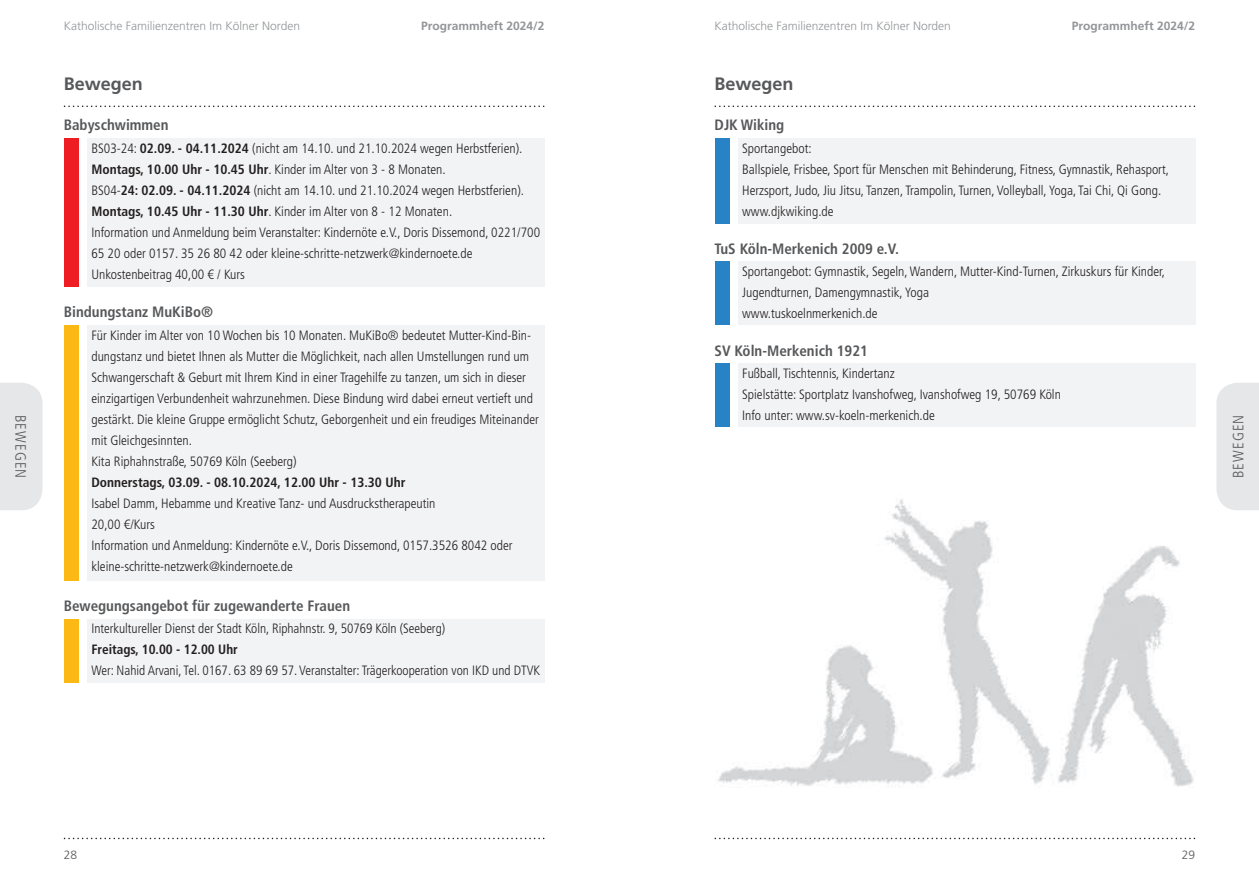
<style>
.page{position:relative;width:1259px;height:893px;background:#fff}
.page>*{position:absolute;margin:0;border:0;box-sizing:border-box;transform-origin:0 0}
.t1{font:700 18px "Frutiger LT Std";color:#57585a}
.t2{font:700 condensed 15px "Frutiger LT Std";color:#57585a}
.t3{font:300 condensed 15px "Frutiger LT Std";letter-spacing:.075em;color:#57585a}
.t4{font:300 condensed 13.5px/21px "Frutiger LT Std";color:#231f20}
.t5{font:700 condensed 13.5px "Frutiger LT Std";color:#231f20}
.t6{font:300 12px "Frutiger LT Std";color:#939598}
.t7{font:700 12px "Frutiger LT Std";color:#939598}
.t8{font:300 12px "Frutiger LT Std";color:#57585a}
.s1{font-weight:700}
</style>
<div class="page">
<svg style="left:714px;top:106px;width:481px;height:1px"></svg>
<svg style="left:714px;top:838px;width:481px;height:1px"></svg>
<div style="left:1216px;top:383px;width:43px;height:127px;background:#e6e7e9"></div>
<div style="left:714px;top:138px;width:15px;height:85px;background:#2783c5"></div>
<div style="left:714px;top:261px;width:15px;height:64px;background:#2783c5"></div>
<div style="left:714px;top:364px;width:15px;height:63px;background:#2783c5"></div>
<svg style="left:64px;top:106px;width:480px;height:1px"></svg>
<svg style="left:64px;top:838px;width:480px;height:1px"></svg>
<div style="left:0;top:383px;width:43px;height:127px;background:#e6e7e9"></div>
<div style="left:87px;top:138px;width:457px;height:149px;background:#f2f3f4"></div>
<div style="left:738px;top:138px;width:457px;height:85px;background:#f2f3f4"></div>
<div style="left:87px;top:325px;width:457px;height:255px;background:#f2f3f4"></div>
<div style="left:738px;top:261px;width:457px;height:64px;background:#f2f3f4"></div>
<div style="left:87px;top:619px;width:457px;height:63px;background:#f2f3f4"></div>
<div style="left:738px;top:364px;width:457px;height:63px;background:#f2f3f4"></div>
<div style="left:64px;top:138px;width:15px;height:149px;background:#ee1d23"></div>
<div style="left:64px;top:325px;width:15px;height:255px;background:#fcb814"></div>
<div style="left:64px;top:619px;width:15px;height:63px;background:#fcb814"></div>
<img style="left:718px;top:499px;width:476px;height:288px">
<p class="t3" style="left:29px;top:415px;width:65px;rotate:90deg">BEWEGEN</p>
<p class="t6" style="left:64px;top:19px;width:238px">Katholische Familienzentren Im Kölner Norden</p>
<p class="t7" style="left:421px;top:19px;width:125px">Programmheft 2024/2</p>
<p class="t6" style="left:714px;top:19px;width:238px">Katholische Familienzentren Im Kölner Norden</p>
<p class="t7" style="left:1072px;top:19px;width:125px">Programmheft 2024/2</p>
<h1 class="t1" style="left:64px;top:73px;width:81px">Bewegen</h1>
<h1 class="t1" style="left:714px;top:73px;width:81px">Bewegen</h1>
<p class="t2" style="left:64px;top:116px;width:106px">Babyschwimmen</p>
<p class="t2" style="left:714px;top:116px;width:71px">DJK Wiking</p>
<p class="t4" style="left:91px;top:138px;width:450px">BS03-24: <span class="s1">02.09. - 04.11.2024</span> (nicht am 14.10. und 21.10.2024 wegen Herbstferien).<br><span class="s1">Montags, 10.00 Uhr - 10.45 Uhr</span>. Kinder im Alter von 3 - 8 Monaten.<br>BS04-<span class="s1">24: 02.09. - 04.11.2024</span> (nicht am 14.10. und 21.10.2024 wegen Herbstferien).<br><span class="s1">Montags, 10.45 Uhr - 11.30 Uhr</span>. Kinder im Alter von 8 - 12 Monaten.<br>Information und Anmeldung beim Veranstalter: Kindernöte e.V., Doris Dissemond, 0221/700<br>65 20 oder 0157. 35 26 80 42 oder kleine-schritte-netzwerk@kindernoete.de Unkostenbeitrag 40,00 € / Kurs</p>
<p class="t4" style="left:742px;top:138px;width:428px">Sportangebot:<br>Ballspiele, Frisbee, Sport für Menschen mit Behinderung, Fitness, Gymnastik, Rehasport, Herzsport, Judo, Jiu Jitsu, Tanzen, Trampolin, Turnen, Volleyball, Yoga, Tai Chi, Qi Gong. www.djkwiking.de</p>
<p class="t2" style="left:714px;top:240px;width:186px">TuS Köln-Merkenich 2009 e.V.</p>
<p class="t4" style="left:742px;top:261px;width:424px">Sportangebot: Gymnastik, Segeln, Wandern, Mutter-Kind-Turnen, Zirkuskurs für Kinder,<br>Jugendturnen, Damengymnastik, Yoga<br>www.tuskoelnmerkenich.de</p>
<p class="t2" style="left:64px;top:303px;width:151px">Bindungstanz MuKiBo®</p>
<p class="t4" style="left:91px;top:325px;width:449px">Für Kinder im Alter von 10 Wochen bis 10 Monaten. MuKiBo® bedeutet Mutter-Kind-Bin&shy;dungstanz und bietet Ihnen als Mutter die Möglichkeit, nach allen Umstellungen rund um Schwangerschaft &amp; Geburt mit Ihrem Kind in einer Tragehilfe zu tanzen, um sich in dieser einzigartigen Verbundenheit wahrzunehmen. Diese Bindung wird dabei erneut vertieft und gestärkt. Die kleine Gruppe ermöglicht Schutz, Geborgenheit und ein freudiges Miteinander mit Gleichgesinnten.<br>Kita Riphahnstraße, 50769 Köln (Seeberg)</p>
<p class="t5" style="left:91px;top:474px;width:315px">Donnerstags, 03.09. - 08.10.2024, 12.00 Uhr - 13.30 Uhr</p>
<p class="t4" style="left:91px;top:493px;width:423px">Isabel Damm, Hebamme und Kreative Tanz- und Ausdruckstherapeutin<br>20,00 €/Kurs<br>Information und Anmeldung: Kindernöte e.V., Doris Dissemond, 0157.3526 8042 oder kleine-schritte-netzwerk@kindernoete.de</p>
<p class="t2" style="left:64px;top:597px;width:288px">Bewegungsangebot für zugewanderte Frauen</p>
<p class="t4" style="left:91px;top:618px;width:355px">Interkultureller Dienst der Stadt Köln, Riphahnstr. 9, 50769 Köln (Seeberg)</p>
<p class="t5" style="left:91px;top:641px;width:148px">Freitags, 10.00 - 12.00 Uhr</p>
<p class="t4" style="left:91px;top:660px;width:450px">Wer: Nahid Arvani, Tel. 0167. 63 89 69 57. Veranstalter: Trägerkooperation von IKD und DTVK</p>
<p class="t2" style="left:714px;top:342px;width:155px">SV Köln-Merkenich 1921</p>
<p class="t4" style="left:742px;top:363px;width:320px">Fußball, Tischtennis, Kindertanz<br>Spielstätte: Sportplatz Ivanshofweg, Ivanshofweg 19, 50769 Köln<br>Info unter: www.sv-koeln-merkenich.de</p>
<p class="t3" style="left:1229px;top:478px;width:65px;rotate:-90deg">BEWEGEN</p>
<p class="t8" style="left:64px;top:848px;width:15px">28</p>
<p class="t8" style="left:1181px;top:848px;width:15px">29</p>
</div>
